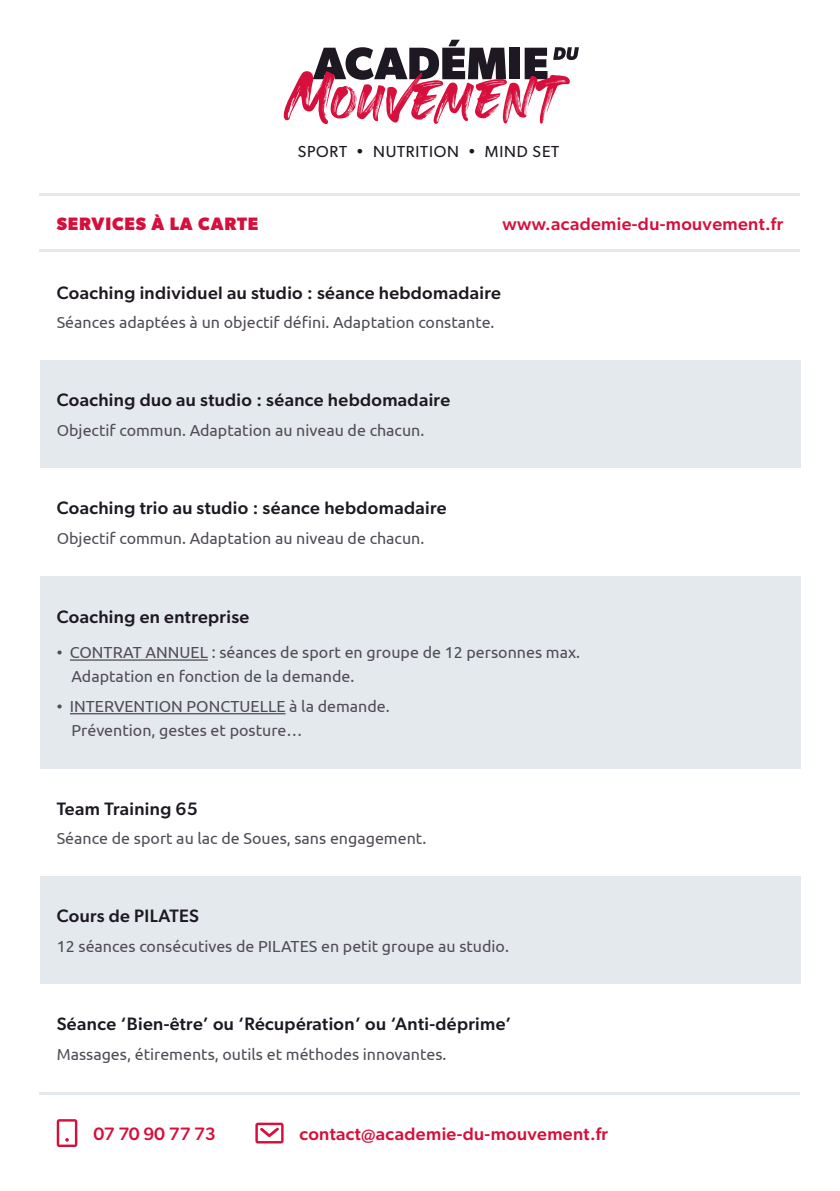
<style>
.page{position:relative;width:840px;height:1191px;background:#fff}
.page>*{position:absolute;margin:0;border:0;box-sizing:border-box;transform-origin:0 0}
.t1{font:500 18px "Gibson";letter-spacing:.02em;color:#1d1821}
.t2{font:500 18px "Gibson";letter-spacing:.02em;color:#d60f3c}
.t3{font:700 18px "Gibson";letter-spacing:.05em;color:#d60f3c}
.t4{font:16px/24px "Ubuntu";color:#514c56}
.t5{font:16px "Gibson";letter-spacing:.05em;color:#1d1821}
.s1{font-style:inherit}
</style>
<div class="page">
<div style="left:40px;top:360px;width:759px;height:108px;background:#e3e9ec"></div>
<div style="left:40px;top:876px;width:759px;height:108px;background:#e3e9ec"></div>
<div style="left:40px;top:575px;width:759px;height:193px;background:#e3e9ec"></div>
<hr style="left:70px;top:659px;width:138px;height:1px;background:#514c56">
<hr style="left:70px;top:713px;width:215px;height:1px;background:#514c56">
<hr style="left:40px;top:1091px;width:759px;height:3px;background:#e3e9ec">
<hr style="left:40px;top:249px;width:759px;height:3px;background:#e3e9ec">
<svg style="left:283px;top:40px;width:295px;height:84px"></svg>
<hr style="left:40px;top:193px;width:759px;height:3px;background:#e3e9ec">
<svg style="left:57px;top:1119px;width:20px;height:28px"></svg>
<svg style="left:255px;top:1122px;width:28px;height:21px"></svg>
<p class="t3" style="left:57px;top:213px;width:203px">SERVICES À LA CARTE</p>
<p class="t5" style="left:297px;top:142px;width:263px">SPORT <span class="s1">•</span> NUTRITION <span class="s1">•</span> MIND SET</p>
<p class="t2" style="left:502px;top:213px;width:282px">www.academie-du-mouvement.fr</p>
<p class="t1" style="left:57px;top:281px;width:445px">Coaching individuel au studio : séance hebdomadaire</p>
<p class="t4" style="left:57px;top:310px;width:439px">Séances adaptées à un objectif défini. Adaptation constante.</p>
<p class="t1" style="left:57px;top:389px;width:395px">Coaching duo au studio : séance hebdomadaire</p>
<p class="t4" style="left:57px;top:418px;width:369px">Objectif commun. Adaptation au niveau de chacun.</p>
<p class="t1" style="left:57px;top:497px;width:391px">Coaching trio au studio : séance hebdomadaire</p>
<p class="t4" style="left:57px;top:525px;width:369px">Objectif commun. Adaptation au niveau de chacun.</p>
<p class="t1" style="left:57px;top:605px;width:194px">Coaching en entreprise</p>
<p class="t4" style="left:71px;top:640px;width:510px;text-indent:-15px">• CONTRAT ANNUEL : séances de sport en groupe de 12 personnes max.<br>Adaptation en fonction de la demande.</p>
<p class="t4" style="left:71px;top:693px;width:319px;text-indent:-15px">• INTERVENTION PONCTUELLE à la demande.<br>Prévention, gestes et posture…</p>
<p class="t1" style="left:57px;top:797px;width:142px">Team Training 65</p>
<p class="t4" style="left:57px;top:826px;width:371px">Séance de sport au lac de Soues, sans engagement.</p>
<p class="t1" style="left:57px;top:905px;width:144px">Cours de PILATES</p>
<p class="t4" style="left:57px;top:934px;width:453px">12 séances consécutives de PILATES en petit groupe au studio.</p>
<p class="t1" style="left:57px;top:1013px;width:456px">Séance ‘Bien-être’ ou ‘Récupération’ ou ‘Anti-déprime’</p>
<p class="t4" style="left:57px;top:1041px;width:391px">Massages, étirements, outils et méthodes innovantes.</p>
<p class="t2" style="left:94px;top:1123px;width:123px">07 70 90 77 73</p>
<p class="t2" style="left:299px;top:1123px;width:310px">contact@academie-du-mouvement.fr</p>
</div>
